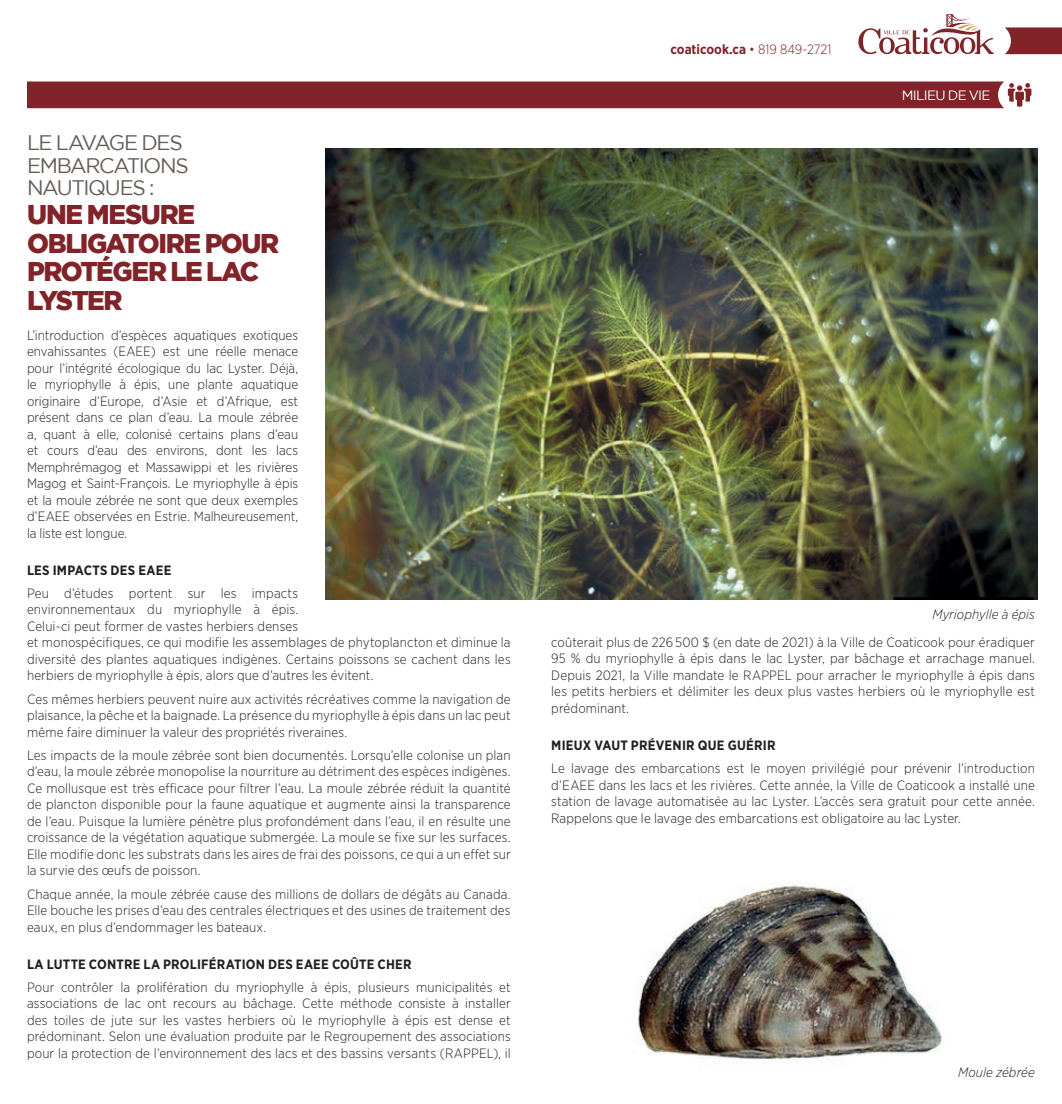
<style>
.page{position:relative;width:1062px;height:1104px;background:#fff}
.page>*{position:absolute;margin:0;border:0;box-sizing:border-box;transform-origin:0 0}
.t1{font:900 27px/28.5px "Gotham";letter-spacing:-.055em;color:#802429}
.t2{font:21px/22.5px "Gotham";letter-spacing:-.065em;color:#655c56}
.t3{font:300 13.5px/16.5px "Gotham Narrow";letter-spacing:.01em;color:#231f20;text-align:justify}
.t4{font:700 13.5px "Gotham Narrow";letter-spacing:.015em;color:#231f20}
.t5{font:italic 300 13.5px "Gotham Narrow";letter-spacing:.005em;color:#231f20}
.t6{font:700 13.5px "Gotham Narrow";color:#802429}
.t7{font:13.5px "Gotham";letter-spacing:-.045em;color:#fff}
.s1{font-weight:300}
</style>
<div class="page">
<svg style="left:858px;top:14px;width:136px;height:40px"></svg>
<svg style="left:1005px;top:27px;width:57px;height:27px;background:#8a363b"></svg>
<div style="left:27px;top:81px;width:1004px;height:27px;background:#802429"></div>
<img style="left:325px;top:148px;width:712px;height:451px">
<img style="left:638px;top:883px;width:304px;height:180px">
<h2 class="t2" style="left:27px;top:131px;width:163px">LE LAVAGE DES<br>EMBARCATIONS<br>NAUTIQUES :</h2>
<h1 class="t1" style="left:27px;top:199px;width:254px">UNE MESURE<br>OBLIGATOIRE POUR<br>PROTÉGER LE LAC<br>LYSTER</h1>
<p class="t3" style="left:27px;top:326px;width:273px">L’introduction d’espèces aquatiques exotiques envahissantes (EAEE) est une réelle menace pour l’intégrité écologique du lac Lyster. Déjà, le myriophylle à épis, une plante aquatique originaire d’Europe, d’Asie et d’Afrique, est présent dans ce plan d’eau. La moule zébrée a, quant à elle, colonisé certains plans d’eau et cours d’eau des environs, dont les lacs Memphrémagog et Massawippi et les rivières Magog et Saint-François. Le myriophylle à épis et la moule zébrée ne sont que deux exemples d’EAEE observées en Estrie. Malheureusement, la liste est longue.</p>
<p class="t4" style="left:27px;top:561px;width:146px">LES IMPACTS DES EAEE</p>
<p class="t3" style="left:27px;top:584px;width:485px;text-align:left">Peu d’études portent sur les impacts<br>environnementaux du myriophylle à épis.<br>Celui-ci peut former de vastes herbiers denses<br>et monospécifiques, ce qui modifie les assemblages de phytoplancton et diminue la diversité des plantes aquatiques indigènes. Certains poissons se cachent dans les herbiers de myriophylle à épis, alors que d’autres les évitent.</p>
<p class="t3" style="left:27px;top:690px;width:485px">Ces mêmes herbiers peuvent nuire aux activités récréatives comme la navigation de plaisance, la pêche et la baignade. La présence du myriophylle à épis dans un lac peut même faire diminuer la valeur des propriétés riveraines.</p>
<p class="t3" style="left:27px;top:746px;width:485px">Les impacts de la moule zébrée sont bien documentés. Lorsqu’elle colonise un plan d’eau, la moule zébrée monopolise la nourriture au détriment des espèces indigènes.<br>Ce mollusque est très efficace pour filtrer l’eau. La moule zébrée réduit la quantité de plancton disponible pour la faune aquatique et augmente ainsi la transparence de l’eau. Puisque la lumière pénètre plus profondément dans l’eau, il en résulte une croissance de la végétation aquatique submergée. La moule se fixe sur les surfaces.<br>Elle modifie donc les substrats dans les aires de frai des poissons, ce qui a un effet sur la survie des œufs de poisson.</p>
<p class="t3" style="left:27px;top:885px;width:485px">Chaque année, la moule zébrée cause des millions de dollars de dégâts au Canada.<br>Elle bouche les prises d’eau des centrales électriques et des usines de traitement des eaux, en plus d’endommager les bateaux.</p>
<p class="t4" style="left:27px;top:954px;width:386px">LA LUTTE CONTRE LA PROLIFÉRATION DES EAEE COÛTE CHER</p>
<p class="t3" style="left:27px;top:978px;width:485px">Pour contrôler la prolifération du myriophylle à épis, plusieurs municipalités et associations de lac ont recours au bâchage. Cette méthode consiste à installer des toiles de jute sur les vastes herbiers où le myriophylle à épis est dense et prédominant. Selon une évaluation produite par le Regroupement des associations pour la protection de l’environnement des lacs et des bassins versants (RAPPEL), il</p>
<p class="t6" style="left:671px;top:41px;width:162px">coaticook.ca <span class="s1">• 819 849-2721</span></p>
<p class="t7" style="left:902px;top:87px;width:90px">MILIEU DE VIE</p>
<p class="t5" style="left:932px;top:605px;width:104px">Myriophylle à épis</p>
<p class="t3" style="left:551px;top:633px;width:485px">coûterait plus de 226 500 $ (en date de 2021) à la Ville de Coaticook pour éradiquer 95 % du myriophylle à épis dans le lac Lyster, par bâchage et arrachage manuel.<br>Depuis 2021, la Ville mandate le RAPPEL pour arracher le myriophylle à épis dans les petits herbiers et délimiter les deux plus vastes herbiers où le myriophylle est prédominant.</p>
<p class="t4" style="left:551px;top:736px;width:226px">MIEUX VAUT PRÉVENIR QUE GUÉRIR</p>
<p class="t3" style="left:551px;top:759px;width:485px">Le lavage des embarcations est le moyen privilégié pour prévenir l’introduction d’EAEE dans les lacs et les rivières. Cette année, la Ville de Coaticook a installé une station de lavage automatisée au lac Lyster. L’accès sera gratuit pour cette année.<br>Rappelons que le lavage des embarcations est obligatoire au lac Lyster.</p>
<p class="t5" style="left:958px;top:1063px;width:78px">Moule zébrée</p>
</div>
